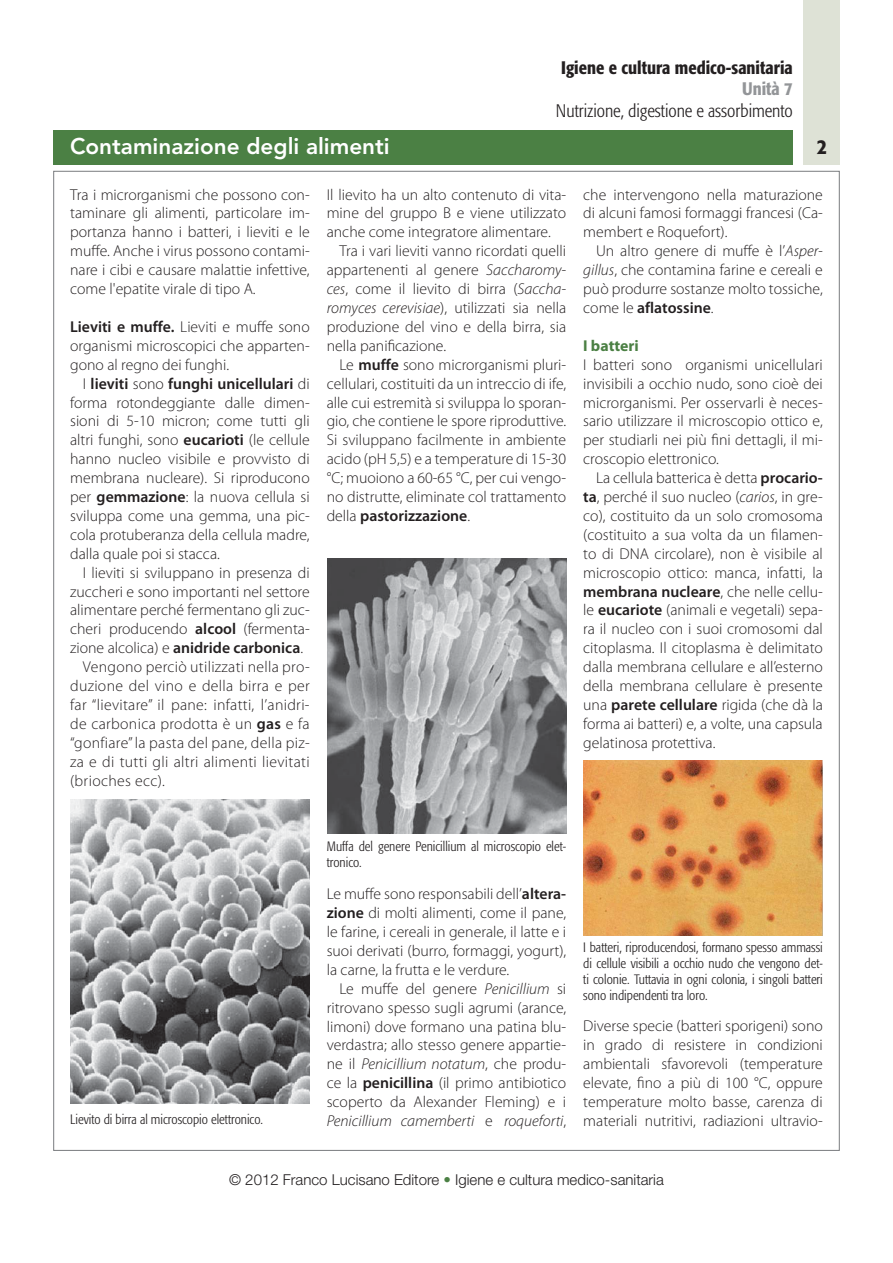
<style>
.page{position:relative;width:893px;height:1263px;background:#fff}
.page>*{position:absolute;margin:0;border:0;box-sizing:border-box;transform-origin:0 0}
.t1{font:800 22.5px "Avenir LT Std";color:#fff}
.t2{font:500 condensed 21px "Formata";color:#231f20}
.t3{font:300 condensed 18px "Formata";color:#231f20}
.t4{font:500 condensed 18px "Formata";color:#231f20}
.t5{font:500 condensed 18px "Formata";color:#939598}
.t6{font:300 15.75px/18.9px "Myriad Pro";color:#231f20;text-align:justify}
.t7{font:300 15.75px "Myriad Pro";letter-spacing:.02em;color:#231f20}
.t8{font:600 15.75px "Myriad Pro";color:#231f20}
.t9{font:700 15.75px "Myriad Pro";color:#4b8044}
.t10{font:300 15px "Helvetica Neue LT Std";color:#231f20}
.t11{font:300 condensed 13.5px/16.2px "Formata";color:#231f20}
.s1{font-weight:600}
.s2{font-weight:300}
.s3{font-style:italic}
.s4{color:#4b8044}
</style>
<div class="page">
<div style="left:53px;top:130px;width:740px;height:34px;background:#4b8044"></div>
<div style="left:804px;top:0;width:36px;height:164px;background:#dee2d6"></div>
<img style="left:70px;top:800px;width:240px;height:304px">
<img style="left:327px;top:558px;width:239px;height:276px">
<img style="left:583px;top:760px;width:240px;height:175px">
<p class="t4" style="left:561px;top:60px;width:233px">Igiene e cultura medico-sanitaria</p>
<p class="t5" style="left:742px;top:82px;width:52px">Unità 7</p>
<p class="t3" style="left:556px;top:103px;width:238px">Nutrizione, digestione e assorbimento</p>
<h1 class="t1" style="left:70px;top:137px;width:321px">Contaminazione degli alimenti</h1>
<h2 class="t2" style="left:817px;top:137px;width:12px">2</h2>
<p class="t6" style="left:70px;top:186px;width:241px">Tra i microrganismi che possono con&shy;taminare gli alimenti, particolare im&shy;portanza hanno i batteri, i lieviti e le muffe. Anche i virus possono contami&shy;nare i cibi e causare malattie infettive, come l'epatite virale di tipo A.</p>
<p class="t6" style="left:70px;top:318px;width:241px"><span class="s1">Lieviti e muffe.</span> Lieviti e muffe sono organismi microscopici che apparten&shy;gono al regno dei funghi.</p>
<p class="t6" style="left:70px;top:375px;width:241px;text-indent:13px">I <span class="s1">lieviti</span> sono <span class="s1">funghi unicellulari</span> di forma rotondeggiante dalle dimen&shy;sioni di 5-10 micron; come tutti gli altri funghi, sono <span class="s1">eucarioti</span> (le cellule hanno nucleo visibile e provvisto di membrana nucleare). Si riproducono per <span class="s1">gemmazione</span>: la nuova cellula si sviluppa come una gemma, una pic&shy;cola protuberanza della cellula madre, dalla quale poi si stacca.</p>
<p class="t6" style="left:83px;top:564px;width:228px">I lieviti si sviluppano in presenza di</p>
<p class="t6" style="left:70px;top:583px;width:241px">zuccheri e sono importanti nel settore</p>
<p class="t6" style="left:70px;top:602px;width:241px">alimentare perché fermentano gli zuc-</p>
<p class="t6" style="left:70px;top:621px;width:241px">cheri producendo <span class="s1">alcool</span> (fermenta-</p>
<p class="t8" style="left:70px;top:642px;width:234px"><span class="s2">zione alcolica) e</span> anidride carbonica<span class="s2">.</span></p>
<p class="t7" style="left:83px;top:661px;width:228px">Vengono perciò utilizzati nella pro-</p>
<p class="t7" style="left:70px;top:680px;width:241px">duzione del vino e della birra e per</p>
<p class="t7" style="left:70px;top:699px;width:241px">far “lievitare” il pane: infatti, l’anidri-</p>
<p class="t7" style="left:70px;top:717px;width:241px">de carbonica prodotta è un <span class="s1">gas</span> e fa</p>
<p class="t7" style="left:70px;top:736px;width:241px">“gonfiare” la pasta del pane, della piz-</p>
<p class="t7" style="left:70px;top:755px;width:241px">za e di tutti gli altri alimenti lievitati</p>
<p class="t7" style="left:70px;top:774px;width:96px">(brioches ecc).</p>
<p class="t6" style="left:327px;top:186px;width:241px">Il lievito ha un alto contenuto di vita-</p>
<p class="t6" style="left:327px;top:205px;width:241px">mine del gruppo B e viene utilizzato</p>
<p class="t6" style="left:327px;top:224px;width:226px">anche come integratore alimentare.</p>
<p class="t6" style="left:339px;top:243px;width:228px">Tra i vari lieviti vanno ricordati quelli</p>
<p class="t6" style="left:327px;top:262px;width:241px">appartenenti al genere <span class="s3">Saccharomy-</span></p>
<p class="t6" style="left:327px;top:281px;width:241px"><span class="s3">ces</span>, come il lievito di birra (<span class="s3">Saccha-</span></p>
<p class="t6" style="left:327px;top:300px;width:241px"><span class="s3">romyces cerevisiae</span>), utilizzati sia nella</p>
<p class="t6" style="left:327px;top:318px;width:241px">produzione del vino e della birra, sia</p>
<p class="t6" style="left:327px;top:337px;width:121px">nella panificazione.</p>
<p class="t6" style="left:339px;top:356px;width:228px">Le <span class="s1">muffe</span> sono microrganismi pluri-</p>
<p class="t6" style="left:327px;top:375px;width:241px">cellulari, costituiti da un intreccio di ife,</p>
<p class="t6" style="left:327px;top:394px;width:241px">alle cui estremità si sviluppa lo sporan-</p>
<p class="t6" style="left:327px;top:413px;width:241px">gio, che contiene le spore riproduttive.</p>
<p class="t6" style="left:327px;top:432px;width:241px">Si sviluppano facilmente in ambiente</p>
<p class="t6" style="left:327px;top:451px;width:241px">acido (pH 5,5) e a temperature di 15-30</p>
<p class="t6" style="left:327px;top:470px;width:241px">°C; muoiono a 60-65 °C, per cui vengo-</p>
<p class="t6" style="left:327px;top:489px;width:241px">no distrutte, eliminate col trattamento</p>
<p class="t8" style="left:327px;top:510px;width:145px"><span class="s2">della</span> pastorizzazione<span class="s2">.</span></p>
<p class="t6" style="left:583px;top:186px;width:241px">che intervengono nella maturazione di alcuni famosi formaggi francesi (Ca&shy;membert e Roquefort).</p>
<p class="t6" style="left:583px;top:243px;width:241px;text-indent:13px">Un altro genere di muffe è l’<span class="s3">Asper&shy;gillus</span>, che contamina farine e cereali e può produrre sostanze molto tossiche, come le <span class="s1">aflatossine</span>.</p>
<p class="t9" style="left:583px;top:340px;width:57px">I batteri</p>
<p class="t6" style="left:583px;top:356px;width:241px">I batteri sono organismi unicellulari invisibili a occhio nudo, sono cioè dei microrganismi. Per osservarli è neces&shy;sario utilizzare il microscopio ottico e, per studiarli nei più fini dettagli, il mi&shy;croscopio elettronico.</p>
<p class="t6" style="left:583px;top:470px;width:241px;text-indent:13px">La cellula batterica è detta <span class="s1">procario&shy;ta</span>, perché il suo nucleo (<span class="s3">carios</span>, in gre&shy;co), costituito da un solo cromosoma (costituito a sua volta da un filamen&shy;to di DNA circolare), non è visibile al microscopio ottico: manca, infatti, la <span class="s1">membrana nucleare</span>, che nelle cellu&shy;le <span class="s1">eucariote</span> (animali e vegetali) sepa&shy;ra il nucleo con i suoi cromosomi dal citoplasma. Il citoplasma è delimitato dalla membrana cellulare e all’esterno della membrana cellulare è presente una <span class="s1">parete cellulare</span> rigida (che dà la forma ai batteri) e, a volte, una capsula gelatinosa protettiva.</p>
<p class="t11" style="left:70px;top:1112px;width:194px">Lievito di birra al microscopio elettronico.</p>
<p class="t11" style="left:327px;top:839px;width:241px">Muffa del genere Penicillium al microscopio elet&shy;tronico.</p>
<p class="t6" style="left:327px;top:886px;width:241px">Le muffe sono responsabili dell’<span class="s1">altera&shy;zione</span> di molti alimenti, come il pane, le farine, i cereali in generale, il latte e i suoi derivati (burro, formaggi, yogurt), la carne, la frutta e le verdure.</p>
<p class="t6" style="left:327px;top:980px;width:241px;text-indent:13px">Le muffe del genere <span class="s3">Penicillium</span> si ritrovano spesso sugli agrumi (arance, limoni) dove formano una patina blu&shy;verdastra; allo stesso genere appartie&shy;ne il <span class="s3">Penicillium notatum</span>, che produ&shy;ce la <span class="s1">penicillina</span> (il primo antibiotico scoperto da Alexander Fleming) e i <span class="s3">Penicillium camemberti</span> e <span class="s3">roqueforti</span>,</p>
<p class="t11" style="left:583px;top:940px;width:241px;text-align:justify">I batteri, riproducendosi, formano spesso ammassi di cellule visibili a occhio nudo che vengono det&shy;ti colonie. Tuttavia in ogni colonia, i singoli batteri sono indipendenti tra loro.</p>
<p class="t6" style="left:583px;top:1018px;width:241px">Diverse specie (batteri sporigeni) sono in grado di resistere in condizioni ambientali sfavorevoli (temperature elevate, fino a più di 100 °C, oppure temperature molto basse, carenza di materiali nutritivi, radiazioni ultravio-</p>
<p class="t10" style="left:229px;top:1174px;width:436px">© 2012 Franco Lucisano Editore <span class="s4">•</span> Igiene e cultura medico-sanitaria</p>
</div>
